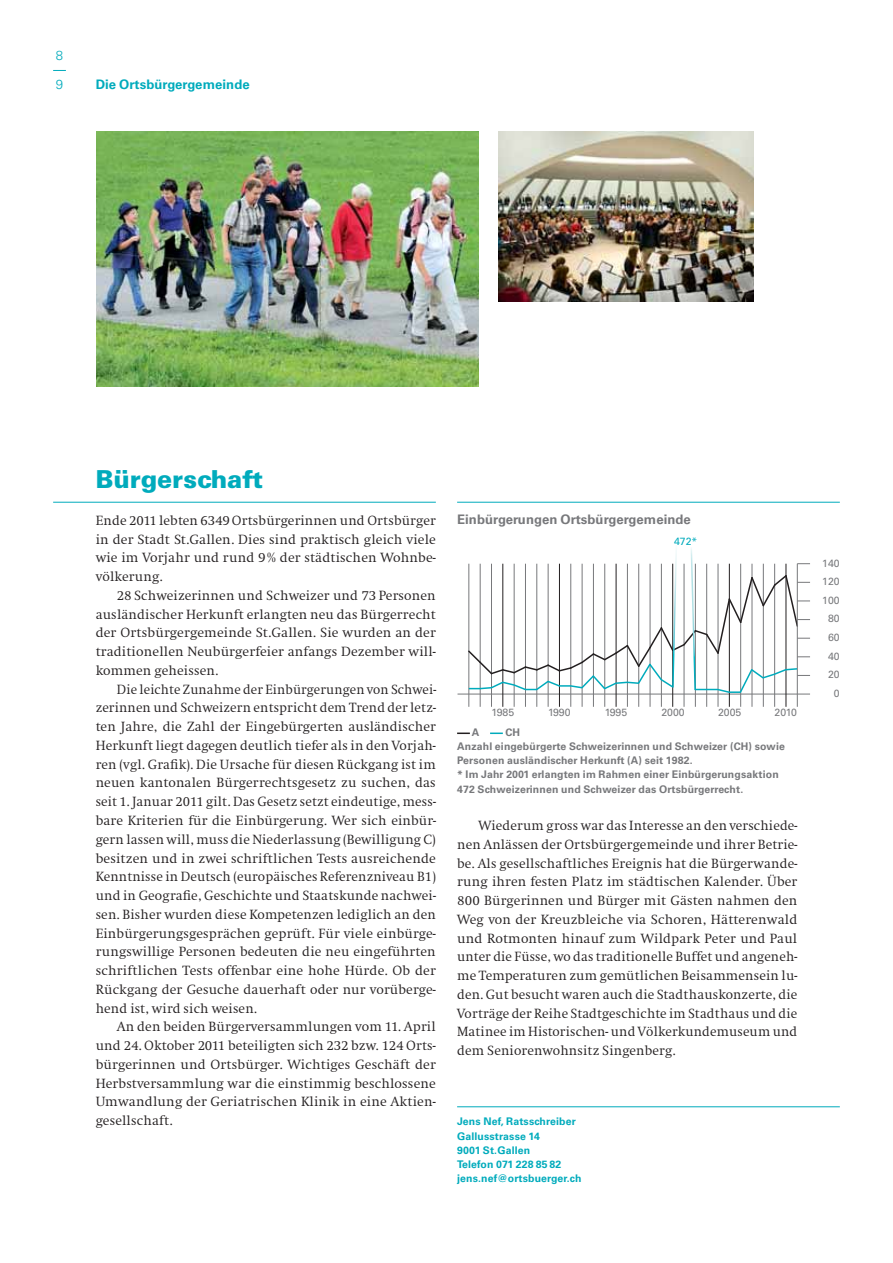
<style>
.page{position:relative;width:893px;height:1263px;background:#fff}
.page>*{position:absolute;margin:0;border:0;box-sizing:border-box;transform-origin:0 0}
.t1{font:900 24.75px "Univers";letter-spacing:-.005em;color:#00abbc}
.t2{font:300 13.8px/18.8px "Swift";letter-spacing:.01em;color:#231f20;text-align:justify}
.t3{font:300 13.8px/18.8px "Swift";letter-spacing:.01em;color:#231f20;text-align:justify;scale:.96 1}
.t4{font:700 13.2px "Univers";letter-spacing:.005em;color:#77787b}
.t5{font:700 13.2px "Univers";letter-spacing:.005em;color:#00abbc}
.t6{font:300 13.2px "Univers";color:#00abbc}
.t7{font:700 10.5px/14.1px "Univers";letter-spacing:.015em;color:#77787b}
.t8{font:700 10.5px/14.1px "Univers";letter-spacing:.015em;color:#00abbc}
.t9{font:10.5px/18.8px "Univers";color:#77787b;text-align:right}
.t10{font:10.5px "Univers";color:#00abbc}
</style>
<div class="page">
<hr style="left:457px;top:502px;width:383px;height:1px;background:#00abbc">
<svg style="left:53px;top:70px;width:13px;height:1px"></svg>
<hr style="left:457px;top:1106px;width:383px;height:1px;background:#00abbc">
<svg style="left:457px;top:732px;width:13px;height:2px"></svg>
<svg style="left:490px;top:732px;width:13px;height:2px"></svg>
<hr style="left:53px;top:502px;width:383px;height:1px;background:#00abbc">
<img style="left:499px;top:132px;width:255px;height:170px">
<img style="left:96px;top:132px;width:382px;height:255px">
<hr style="left:457px;top:694px;width:340px;height:1px;background:#77787b">
<hr style="left:469px;top:564px;width:1px;height:143px;background:#77787b">
<hr style="left:480px;top:564px;width:1px;height:143px;background:#77787b">
<hr style="left:491px;top:564px;width:1px;height:143px;background:#77787b">
<hr style="left:502px;top:564px;width:1px;height:143px;background:#231f20">
<hr style="left:514px;top:564px;width:1px;height:143px;background:#77787b">
<hr style="left:525px;top:564px;width:1px;height:143px;background:#77787b">
<hr style="left:537px;top:564px;width:1px;height:143px;background:#77787b">
<hr style="left:548px;top:564px;width:1px;height:143px;background:#77787b">
<hr style="left:559px;top:564px;width:1px;height:143px;background:#231f20">
<hr style="left:570px;top:564px;width:1px;height:143px;background:#77787b">
<hr style="left:582px;top:564px;width:1px;height:143px;background:#77787b">
<hr style="left:593px;top:564px;width:1px;height:143px;background:#77787b">
<hr style="left:604px;top:564px;width:1px;height:143px;background:#77787b">
<hr style="left:616px;top:564px;width:1px;height:143px;background:#231f20">
<hr style="left:627px;top:564px;width:1px;height:143px;background:#77787b">
<hr style="left:638px;top:564px;width:1px;height:143px;background:#77787b">
<hr style="left:650px;top:564px;width:1px;height:143px;background:#77787b">
<hr style="left:661px;top:564px;width:1px;height:143px;background:#77787b">
<hr style="left:672px;top:564px;width:1px;height:143px;background:#231f20">
<hr style="left:684px;top:564px;width:1px;height:143px;background:#77787b">
<hr style="left:695px;top:564px;width:1px;height:143px;background:#77787b">
<hr style="left:706px;top:564px;width:1px;height:143px;background:#77787b">
<hr style="left:718px;top:564px;width:1px;height:143px;background:#77787b">
<hr style="left:729px;top:564px;width:1px;height:143px;background:#231f20">
<hr style="left:740px;top:564px;width:1px;height:143px;background:#77787b">
<hr style="left:752px;top:564px;width:1px;height:143px;background:#77787b">
<hr style="left:763px;top:564px;width:1px;height:143px;background:#77787b">
<hr style="left:774px;top:564px;width:1px;height:143px;background:#77787b">
<hr style="left:786px;top:564px;width:1px;height:143px;background:#231f20">
<hr style="left:797px;top:564px;width:1px;height:143px;background:#77787b">
<svg style="left:467px;top:548px;width:343px;height:147px"></svg>
<p class="t6" style="left:56px;top:51px;width:9px">8</p>
<p class="t6" style="left:56px;top:80px;width:9px">9</p>
<p class="t5" style="left:96px;top:80px;width:156px">Die Ortsbürgergemeinde</p>
<h1 class="t1" style="left:96px;top:470px;width:169px">Bürgerschaft</h1>
<p class="t2" style="left:96px;top:512px;width:342px">Ende 2011 lebten 6349 Ortsbürgerinnen und Ortsbürger in der Stadt St.Gallen. Dies sind praktisch gleich viele wie im Vorjahr und rund 9 % der städtischen Wohnbe&shy;völkerung.</p>
<p class="t2" style="left:96px;top:587px;width:342px;text-indent:21px">28 Schweizerinnen und Schweizer und 73 Personen ausländischer Herkunft erlangten neu das Bürgerrecht der Ortsbürgergemeinde St.Gallen. Sie wurden an der traditionellen Neubürgerfeier anfangs Dezember will&shy;kommen geheissen.</p>
<p class="t3" style="left:96px;top:681px;width:356px;text-indent:21px">Die leichte Zunahme der Einbürgerungen von Schwei&shy;zerinnen und Schweizern entspricht dem Trend der letz&shy;ten Jahre, die Zahl der Eingebürgerten ausländischer Herkunft liegt dagegen deutlich tiefer als in den Vorjah&shy;ren (vgl. Grafik). Die Ursache für diesen Rückgang ist im neuen kantonalen Bürgerrechtsgesetz zu suchen, das seit 1. Januar 2011 gilt. Das Gesetz setzt eindeutige, mess&shy;bare Kriterien für die Einbürgerung. Wer sich einbür&shy;gern lassen will, muss die Niederlassung (Bewilligung C) besitzen und in zwei schriftlichen Tests ausreichende Kenntnisse in Deutsch (europäisches Referenzniveau B1) und in Geografie, Geschichte und Staatskunde nachwei&shy;sen. Bisher wurden diese Kompetenzen lediglich an den Einbürgerungsgesprächen geprüft. Für viele einbürge&shy;rungswillige Personen bedeuten die neu eingeführten schriftlichen Tests offenbar eine hohe Hürde. Ob der Rückgang der Gesuche dauerhaft oder nur vorüberge&shy;hend ist, wird sich weisen.</p>
<p class="t2" style="left:96px;top:1018px;width:342px;text-indent:21px">An den beiden Bürgerversammlungen vom 11. April und 24. Oktober 2011 beteiligten sich 232 bzw. 124 Orts&shy;bürgerinnen und Ortsbürger. Wichtiges Geschäft der Herbstversammlung war die einstimmig beschlossene Umwandlung der Geriatrischen Klinik in eine Aktien&shy;gesellschaft.</p>
<p class="t4" style="left:457px;top:515px;width:235px">Einbürgerungen Ortsbürgergemeinde</p>
<p class="t10" style="left:674px;top:537px;width:25px">472*</p>
<p class="t9" style="left:491px;top:704px;width:24px">1985</p>
<p class="t9" style="left:605px;top:704px;width:24px">1995</p>
<p class="t9" style="left:548px;top:704px;width:24px">1990</p>
<p class="t9" style="left:661px;top:704px;width:25px">2000</p>
<p class="t9" style="left:718px;top:704px;width:25px">2005</p>
<p class="t9" style="left:775px;top:704px;width:24px">2010</p>
<p class="t7" style="left:457px;top:726px;width:329px;text-indent:48px">CH<br>Anzahl eingebürgerte Schweizerinnen und Schweizer (CH) sowie Personen ausländischer Herkunft (A) seit 1982.<br>* Im Jahr 2001 erlangten im Rahmen einer Einbürgerungsaktion 472 Schweizerinnen und Schweizer das Ortsbürgerrecht.</p>
<p class="t2" style="left:457px;top:817px;width:342px;text-indent:21px">Wiederum gross war das Interesse an den verschiede&shy;nen Anlässen der Ortsbürgergemeinde und ihrer Betrie&shy;be. Als gesellschaftliches Ereignis hat die Bürgerwande&shy;rung ihren festen Platz im städtischen Kalender. Über 800 Bürgerinnen und Bürger mit Gästen nahmen den Weg von der Kreuzbleiche via Schoren, Hätterenwald und Rotmonten hinauf zum Wildpark Peter und Paul unter die Füsse, wo das traditionelle Buffet und angeneh&shy;me Temperaturen zum gemütlichen Beisammensein lu&shy;den. Gut besucht waren auch die Stadthauskonzerte, die Vorträge der Reihe Stadtgeschichte im Stadthaus und die Matinee im Historischen- und Völkerkundemuseum und dem Seniorenwohnsitz Singenberg.</p>
<p class="t7" style="left:472px;top:726px;width:9px">A</p>
<p class="t8" style="left:457px;top:1115px;width:126px">Jens Nef, Ratsschreiber<br>Gallusstrasse 14<br>9001 St.Gallen<br>Telefon 071 228 85 82 jens.nef@ortsbuerger.ch</p>
<p class="t9" style="left:822px;top:555px;width:19px">140</p>
<p class="t9" style="left:822px;top:591px;width:19px">100<br>80<br>60<br>40<br>20<br>0</p>
<p class="t9" style="left:822px;top:573px;width:19px">120</p>
</div>
